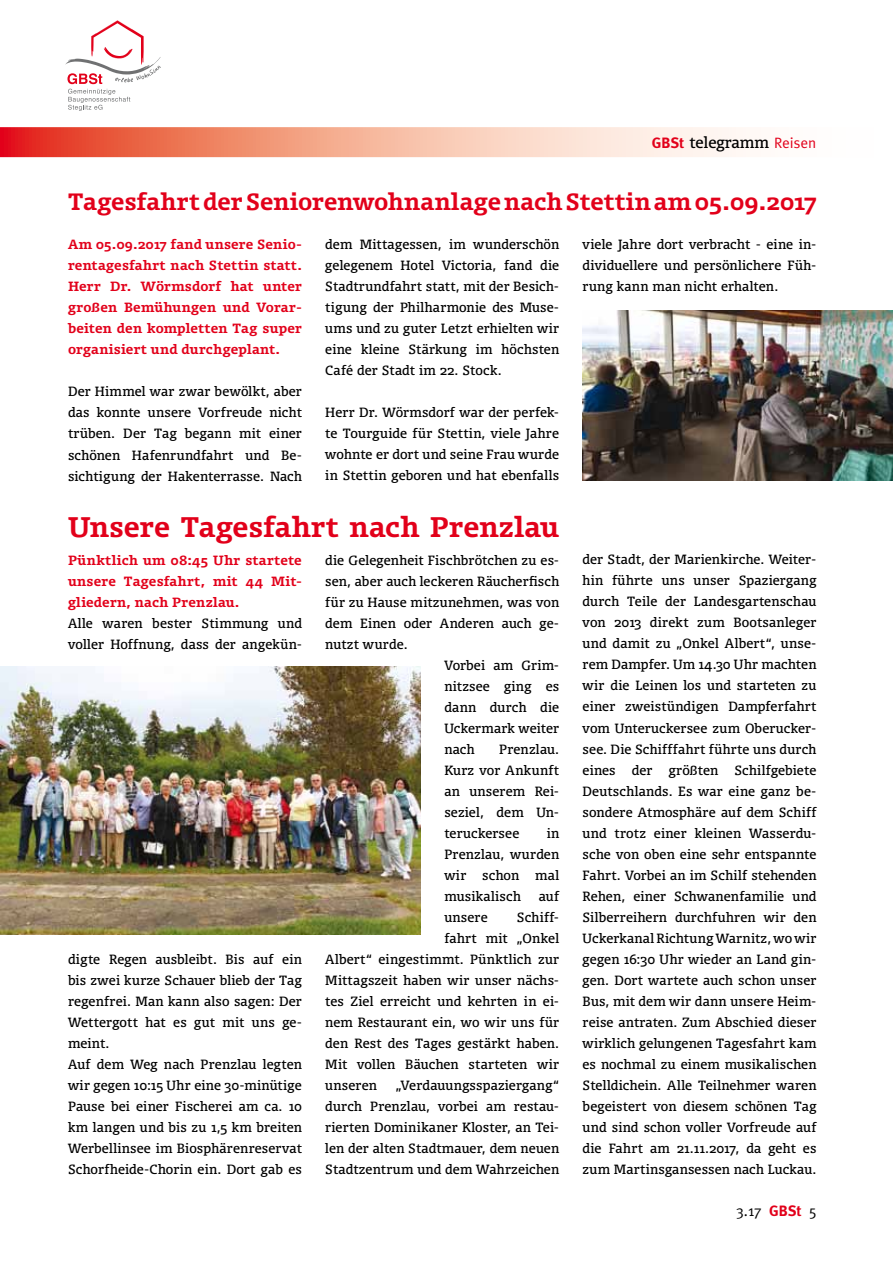
<style>
.page{position:relative;width:893px;height:1263px;background:#fff}
.page>*{position:absolute;margin:0;border:0;box-sizing:border-box;transform-origin:0 0}
.t1{font:700 27px "Olsen";color:#e2001a}
.t2{font:700 22.5px "Olsen";color:#e2001a}
.t3{font:15px "Olsen";color:#000}
.t4{font:15px "Meta Normal";color:#000}
.t5{font:12.75px/21px "Olsen";letter-spacing:.015em;color:#000;text-align:justify}
.t6{font:700 12.75px/21px "Olsen";letter-spacing:.015em;color:#e2001a;text-align:justify}
.s1{font-family:"Meta";font-weight:700;color:#e2001a}
.s2{font-family:"Meta Normal";color:#e2001a}
.s3{font-family:"Meta Bold LF";color:#e2001a}
</style>
<div class="page">
<svg style="left:0;top:127px;width:743px;height:30px;background:#f4a894"></svg>
<svg style="left:65px;top:20px;width:96px;height:91px"></svg>
<img style="left:583px;top:310px;width:310px;height:170px">
<img style="left:0;top:667px;width:421px;height:268px">
<p class="t3" style="left:652px;top:133px;width:166px"><span class="s1">GBSt</span> telegramm <span class="s2">Reisen</span></p>
<h2 class="t2" style="left:68px;top:186px;width:750px">Tagesfahrt der Seniorenwohnanlage nach Stettin am 05.09.2017</h2>
<p class="t6" style="left:68px;top:234px;width:235px">Am 05.09.2017 fand unsere Senio&shy;rentagesfahrt nach Stettin statt.<br>Herr Dr. Wörmsdorf hat unter großen Bemühungen und Vorar&shy;beiten den kompletten Tag super organisiert und durchgeplant.</p>
<p class="t5" style="left:68px;top:381px;width:235px">Der Himmel war zwar bewölkt, aber das konnte unsere Vorfreude nicht trüben. Der Tag begann mit einer schönen Hafenrundfahrt und Be&shy;sichtigung der Hakenterrasse. Nach</p>
<p class="t5" style="left:325px;top:234px;width:235px">dem Mittagessen, im wunderschön gelegenem Hotel Victoria, fand die Stadtrundfahrt statt, mit der Besich&shy;tigung der Philharmonie des Muse&shy;ums und zu guter Letzt erhielten wir eine kleine Stärkung im höchsten Café der Stadt im 22. Stock.</p>
<p class="t5" style="left:325px;top:402px;width:235px">Herr Dr. Wörmsdorf war der perfek&shy;te Tourguide für Stettin, viele Jahre wohnte er dort und seine Frau wurde in Stettin geboren und hat ebenfalls</p>
<h1 class="t1" style="left:68px;top:509px;width:493px">Unsere Tagesfahrt nach Prenzlau</h1>
<p class="t6" style="left:68px;top:549px;width:235px">Pünktlich um 08:45 Uhr startete unsere Tagesfahrt, mit 44 Mit&shy;gliedern, nach Prenzlau.</p>
<p class="t5" style="left:68px;top:612px;width:235px">Alle waren bester Stimmung und voller Hoffnung, dass der angekün-</p>
<p class="t5" style="left:68px;top:948px;width:235px;text-align:left">digte Regen ausbleibt. Bis auf ein bis zwei kurze Schauer blieb der Tag regenfrei. Man kann also sagen: Der<br>Wettergott hat es gut mit uns ge&shy;meint.<br>Auf dem Weg nach Prenzlau legten wir gegen 10:15 Uhr eine 30-minütige<br>Pause bei einer Fischerei am ca. 10 km langen und bis zu 1,5 km breiten<br>Werbellinsee im Biosphärenreservat<br>Schorfheide-Chorin ein. Dort gab es</p>
<p class="t5" style="left:325px;top:549px;width:235px">die Gelegenheit Fischbrötchen zu es-</p>
<p class="t5" style="left:325px;top:570px;width:235px">sen, aber auch leckeren Räucherfisch</p>
<p class="t5" style="left:325px;top:591px;width:235px">für zu Hause mitzunehmen, was von</p>
<p class="t5" style="left:325px;top:612px;width:235px">dem Einen oder Anderen auch ge-</p>
<p class="t5" style="left:325px;top:633px;width:84px">nutzt wurde.</p>
<p class="t5" style="left:444px;top:654px;width:116px">Vorbei am Grim-</p>
<p class="t5" style="left:444px;top:675px;width:116px">nitzsee ging es</p>
<p class="t5" style="left:444px;top:696px;width:116px">dann durch die</p>
<p class="t5" style="left:444px;top:717px;width:116px">Uckermark weiter</p>
<p class="t5" style="left:444px;top:738px;width:32px">nach</p>
<p class="t5" style="left:444px;top:738px;width:116px;text-indent:55px">Prenzlau.<br>Kurz vor Ankunft an unserem Rei&shy;seziel, dem Un&shy;teruckersee</p>
<p class="t5" style="left:444px;top:822px;width:116px;text-indent:102px">in Prenzlau, wurden wir</p>
<p class="t5" style="left:482px;top:864px;width:38px">schon</p>
<p class="t5" style="left:535px;top:864px;width:26px">mal</p>
<p class="t5" style="left:444px;top:885px;width:78px">musikalisch</p>
<p class="t5" style="left:539px;top:885px;width:22px">auf</p>
<p class="t5" style="left:444px;top:906px;width:45px">unsere</p>
<p class="t5" style="left:517px;top:906px;width:44px">Schiff-</p>
<p class="t5" style="left:444px;top:927px;width:116px">fahrt mit „Onkel</p>
<p class="t5" style="left:325px;top:948px;width:235px">Albert“ eingestimmt. Pünktlich zur</p>
<p class="t5" style="left:325px;top:969px;width:235px">Mittagszeit haben wir unser nächs-</p>
<p class="t5" style="left:325px;top:990px;width:235px">tes Ziel erreicht und kehrten in ei-</p>
<p class="t5" style="left:325px;top:1011px;width:235px">nem Restaurant ein, wo wir uns für</p>
<p class="t5" style="left:325px;top:1032px;width:235px">den Rest des Tages gestärkt haben.</p>
<p class="t5" style="left:325px;top:1053px;width:235px">Mit vollen Bäuchen starteten wir</p>
<p class="t5" style="left:325px;top:1074px;width:53px">unseren</p>
<p class="t5" style="left:325px;top:1074px;width:235px;text-indent:71px">„Verdauungsspaziergang“ durch Prenzlau, vorbei am restau&shy;rierten Dominikaner Kloster, an Tei&shy;len der alten Stadtmauer, dem neuen Stadtzentrum und dem Wahrzeichen</p>
<p class="t5" style="left:583px;top:234px;width:235px">viele Jahre dort verbracht - eine in&shy;dividuellere und persönlichere Füh&shy;rung kann man nicht erhalten.</p>
<p class="t5" style="left:583px;top:549px;width:235px">der Stadt, der Marienkirche. Weiter&shy;hin führte uns unser Spaziergang durch Teile der Landesgartenschau von 2013 direkt zum Bootsanleger und damit zu „Onkel Albert“, unse&shy;rem Dampfer. Um 14.30 Uhr machten wir die Leinen los und starteten zu einer zweistündigen Dampferfahrt vom Unteruckersee zum Oberucker&shy;see. Die Schifffahrt führte uns durch eines</p>
<p class="t5" style="left:583px;top:759px;width:235px;text-indent:152px">Schilfgebiete Deutschlands. Es war eine ganz be&shy;sondere Atmosphäre auf dem Schiff und trotz einer kleinen Wasserdu&shy;sche von oben eine sehr entspannte Fahrt. Vorbei an im Schilf stehenden Rehen, einer Schwanenfamilie und Silberreihern durchfuhren wir den Uckerkanal Richtung Warnitz, wo wir gegen 16:30 Uhr wieder an Land gin&shy;gen. Dort wartete auch schon unser Bus, mit dem wir dann unsere Heim&shy;reise antraten. Zum Abschied dieser wirklich gelungenen Tagesfahrt kam es nochmal zu einem musikalischen Stelldichein. Alle Teilnehmer waren begeistert von diesem schönen Tag und sind schon voller Vorfreude auf die Fahrt am 21.11.2017, da geht es zum Martinsgansessen nach Luckau.</p>
<p class="t5" style="left:632px;top:759px;width:22px">der</p>
<p class="t5" style="left:669px;top:759px;width:51px">größten</p>
<p class="t4" style="left:736px;top:1202px;width:82px">3.17 <span class="s3">GBSt</span> 5</p>
</div>
